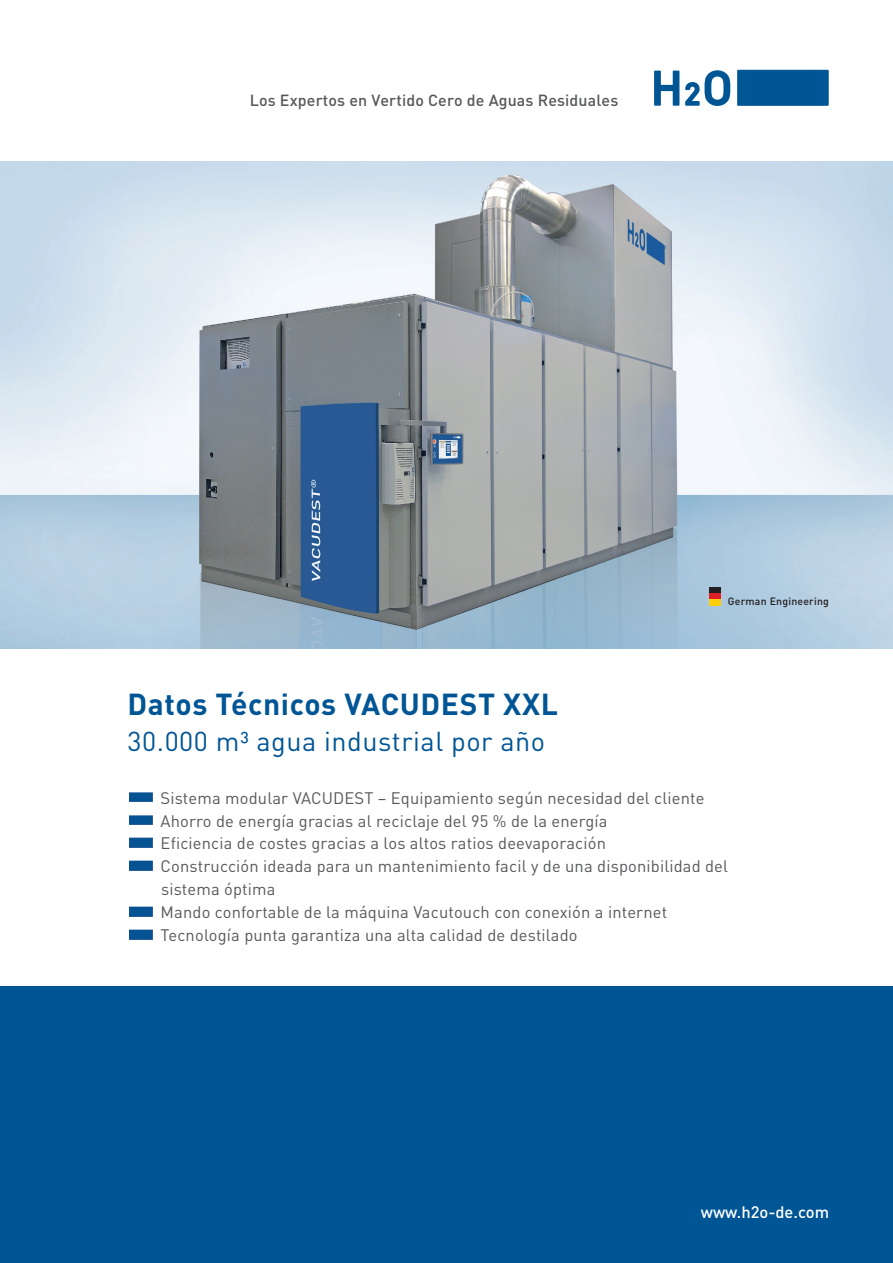
<style>
.page{position:relative;width:893px;height:1263px;background:#fff}
.page>*{position:absolute;margin:0;border:0;box-sizing:border-box;transform-origin:0 0}
.t1{font:700 30px "DINOT";letter-spacing:.02em;color:#005595}
.t2{font:27px "DINOT";letter-spacing:.02em;color:#005595}
.t3{font:16.5px/23px "DINOT";letter-spacing:.01em;color:#57585a}
.t4{font:500 16.5px "DINOT";color:#fff}
.t5{font:500 16.05px "DINOT";letter-spacing:.01em;color:#57585a}
.t6{font:500 10.5px "DINOT";letter-spacing:.02em;color:#231f20}
</style>
<div class="page">
<img style="left:0;top:162px;width:893px;height:486px">
<div style="left:0;top:986px;width:893px;height:277px;background:#005595"></div>
<img style="left:129px;top:792px;width:23px;height:9px">
<img style="left:129px;top:815px;width:23px;height:9px">
<img style="left:129px;top:837px;width:23px;height:10px">
<img style="left:129px;top:860px;width:23px;height:10px">
<img style="left:129px;top:906px;width:23px;height:10px">
<img style="left:129px;top:929px;width:23px;height:10px">
<div style="left:709px;top:587px;width:12px;height:6px;background:#231f20"></div>
<div style="left:709px;top:593px;width:12px;height:6px;background:#dc1f25"></div>
<div style="left:709px;top:599px;width:12px;height:6px;background:#fcce0c"></div>
<div style="left:737px;top:70px;width:92px;height:36px;background:#005595"></div>
<svg style="left:654px;top:71px;width:25px;height:35px"></svg>
<svg style="left:685px;top:70px;width:45px;height:36px"></svg>
<p class="t5" style="left:250px;top:89px;width:370px">Los Expertos en Vertido Cero de Aguas Residuales</p>
<p class="t6" style="left:728px;top:594px;width:103px">German Engineering</p>
<h1 class="t1" style="left:128px;top:684px;width:432px">Datos Técnicos VACUDEST XXL</h1>
<h2 class="t2" style="left:128px;top:724px;width:419px">30.000 m³ agua industrial por año</h2>
<p class="t3" style="left:161px;top:786px;width:569px">Sistema modular VACUDEST – Equipamiento según necesidad del cliente Ahorro de energía gracias al reciclaje del 95 % de la energía<br>Eficiencia de costes gracias a los altos ratios deevaporación<br>Construcción ideada para un mantenimiento facil y de una disponibilidad del sistema óptima<br>Mando confortable de la máquina Vacutouch con conexión a internet Tecnología punta garantiza una alta calidad de destilado</p>
<p class="t4" style="left:701px;top:1201px;width:130px">www.h2o-de.com</p>
</div>
